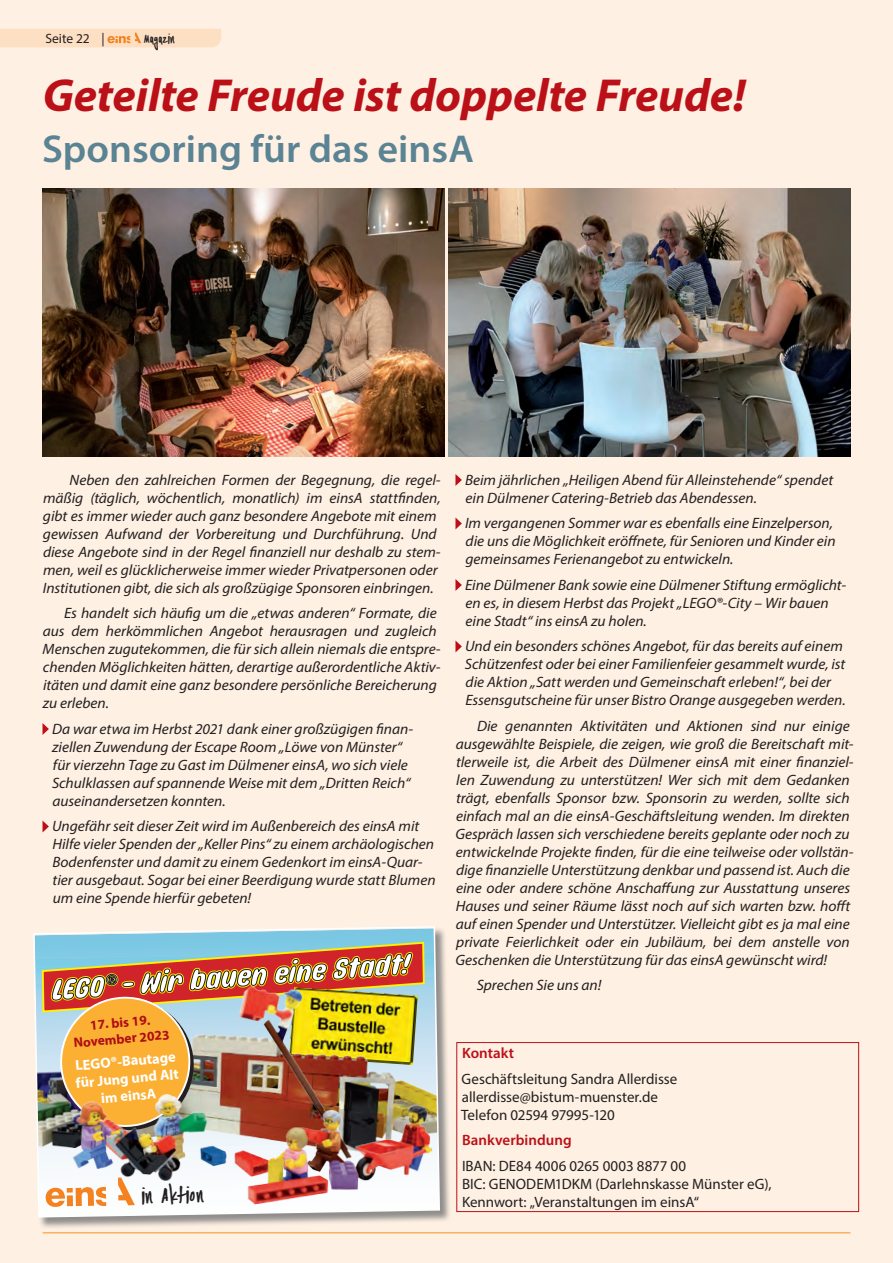
<style>
.page{position:relative;width:893px;height:1263px;background:#fef0e2}
.page>*{position:absolute;margin:0;border:0;box-sizing:border-box;transform-origin:0 0}
.Header_Artikel{font:italic 700 46.5px "Myriad Pro";letter-spacing:-.005em;color:#bb1018}
.t1{font:600 39px "Myriad Pro";color:#5a8394}
.t2{font:17.25px "Cinahand";color:#231f20}
.Fliesstext{font:italic 15px/18px "Myriad Pro";color:#231f20}
.Fliesstext-2{font:15px/18px "Myriad Pro";color:#231f20}
.Fliesstext-3{font:600 15px "Myriad Pro";color:#bb1018}
.t3{font:700 14.55px/17.4px "Myriad Pro";color:#fff;text-align:center}
.t4{font:700 13.5px/16.4px "Myriad Pro";color:#b00d15;text-align:center}
.t5{font:13.5px "Myriad Pro";color:#231f20}
.t6{font:10.35px "Cinahand";color:#231f20}
</style>
<div class="page">
<div style="left:0;top:29px;width:221px;height:18px;background:#fddfc3"></div>
<hr style="left:43px;top:1232px;width:807px;height:1px;background:#f7931d">
<svg style="left:43px;top:723px;width:6px;height:12px"></svg>
<svg style="left:43px;top:821px;width:6px;height:11px"></svg>
<svg style="left:455px;top:474px;width:7px;height:12px"></svg>
<svg style="left:455px;top:517px;width:7px;height:12px"></svg>
<svg style="left:455px;top:579px;width:7px;height:12px"></svg>
<svg style="left:455px;top:640px;width:7px;height:12px"></svg>
<img style="left:43px;top:188px;width:401px;height:269px">
<img style="left:449px;top:188px;width:401px;height:269px">
<div style="left:34px;top:927px;width:417px;height:302px;background:#6c6d70;opacity:.75"></div>
<img style="left:33px;top:926px;width:408px;height:292px">
<div style="left:456px;top:1042px;width:403px;height:170px;border:1px solid #bb1018"></div>
<p class="t5" style="left:45px;top:30px;width:61px">Seite 22 |</p>
<p class="t6" style="left:144px;top:34px;width:33px">MAGAZIN</p>
<p class="Header_Artikel" style="left:43px;top:65px;width:704px">Geteilte Freude ist doppelte Freude!</p>
<p class="t1" style="left:42px;top:124px;width:433px">Sponsoring für das einsA</p>
<p class="Fliesstext" style="left:43px;top:471px;width:399px;text-indent:27px">Neben den zahlreichen Formen der Begegnung, die regel&shy;mäßig (täglich, wöchentlich, monatlich) im einsA stattfinden, gibt es immer wieder auch ganz besondere Angebote mit einem gewissen Aufwand der Vorbereitung und Durchführung. Und diese Angebote sind in der Regel finanziell nur deshalb zu stem&shy;men, weil es glücklicherweise immer wieder Privatpersonen oder Institutionen gibt, die sich als großzügige Sponsoren einbringen.</p>
<p class="Fliesstext" style="left:43px;top:604px;width:400px;text-indent:21px">Es handelt sich häufig um die „etwas anderen“ Formate, die aus dem herkömmlichen Angebot herausragen und zugleich Menschen zugutekommen, die für sich allein niemals die entspre&shy;chenden Möglichkeiten hätten, derartige außerordentliche Aktiv&shy;itäten und damit eine ganz besondere persönliche Bereicherung zu erleben.</p>
<p class="Fliesstext" style="left:52px;top:720px;width:363px">Da war etwa im Herbst 2021 dank einer großzügigen finan&shy;ziellen Zuwendung der Escape Room „Löwe von Münster“ für vierzehn Tage zu Gast im Dülmener einsA, wo sich viele Schulklassen auf spannende Weise mit dem „Dritten Reich“ auseinandersetzen konnten.</p>
<p class="Fliesstext" style="left:52px;top:817px;width:385px">Ungefähr seit dieser Zeit wird im Außenbereich des einsA mit Hilfe vieler Spenden der „Keller Pins“ zu einem archäologischen Bodenfenster und damit zu einem Gedenkort im einsA-Quar&shy;tier ausgebaut. Sogar bei einer Beerdigung wurde statt Blumen um eine Spende hierfür gebeten!</p>
<p class="t4" style="left:72px;top:1018px;width:98px;rotate:-5deg">17. bis 19.<br>November 2023</p>
<p class="t3" style="left:73px;top:1056px;width:105px;rotate:-5deg">LEGO®-Bautage für Jung und Alt im einsA</p>
<p class="t2" style="left:141px;top:1186px;width:64px;rotate:-1deg">IN AKTION</p>
<p class="Fliesstext" style="left:465px;top:471px;width:370px">Beim jährlichen „Heiligen Abend für Alleinstehende“ spendet ein Dülmener Catering-Betrieb das Abendessen.</p>
<p class="Fliesstext" style="left:465px;top:514px;width:372px">Im vergangenen Sommer war es ebenfalls eine Einzelperson, die uns die Möglichkeit eröffnete, für Senioren und Kinder ein gemeinsames Ferienangebot zu entwickeln.</p>
<p class="Fliesstext" style="left:465px;top:576px;width:383px">Eine Dülmener Bank sowie eine Dülmener Stiftung ermöglicht&shy;en es, in diesem Herbst das Projekt „LEGO®-City – Wir bauen eine Stadt“ ins einsA zu holen.</p>
<p class="Fliesstext" style="left:465px;top:637px;width:382px">Und ein besonders schönes Angebot, für das bereits auf einem Schützenfest oder bei einer Familienfeier gesammelt wurde, ist die Aktion „Satt werden und Gemeinschaft erleben!“, bei der Essensgutscheine für unser Bistro Orange ausgegeben werden.</p>
<p class="Fliesstext" style="left:455px;top:717px;width:400px;text-indent:22px">Die genannten Aktivitäten und Aktionen sind nur einige ausgewählte Beispiele, die zeigen, wie groß die Bereitschaft mit&shy;tlerweile ist, die Arbeit des Dülmener einsA mit einer finanziel&shy;len Zuwendung zu unterstützen! Wer sich mit dem Gedanken trägt, ebenfalls Sponsor bzw. Sponsorin zu werden, sollte sich einfach mal an die einsA-Geschäftsleitung wenden. Im direkten Gespräch lassen sich verschiedene bereits geplante oder noch zu entwickelnde Projekte finden, für die eine teilweise oder vollstän&shy;dige finanzielle Unterstützung denkbar und passend ist. Auch die eine oder andere schöne Anschaffung zur Ausstattung unseres Hauses und seiner Räume lässt noch auf sich warten bzw. hofft auf einen Spender und Unterstützer. Vielleicht gibt es ja mal eine private Feierlichkeit oder ein Jubiläum, bei dem anstelle von Geschenken die Unterstützung für das einsA gewünscht wird!</p>
<p class="Fliesstext" style="left:477px;top:976px;width:126px">Sprechen Sie uns an!</p>
<p class="Fliesstext-3" style="left:462px;top:1044px;width:53px">Kontakt</p>
<p class="Fliesstext-2" style="left:461px;top:1070px;width:218px">Geschäftsleitung Sandra Allerdisse allerdisse@bistum-muenster.de<br>Telefon 02594 97995-120</p>
<p class="Fliesstext-3" style="left:462px;top:1131px;width:111px">Bankverbindung</p>
<p class="Fliesstext-2" style="left:462px;top:1157px;width:311px">IBAN: DE84 4006 0265 0003 8877 00<br>BIC: GENODEM1DKM (Darlehnskasse Münster eG),<br>Kennwort: „Veranstaltungen im einsA“</p>
</div>
